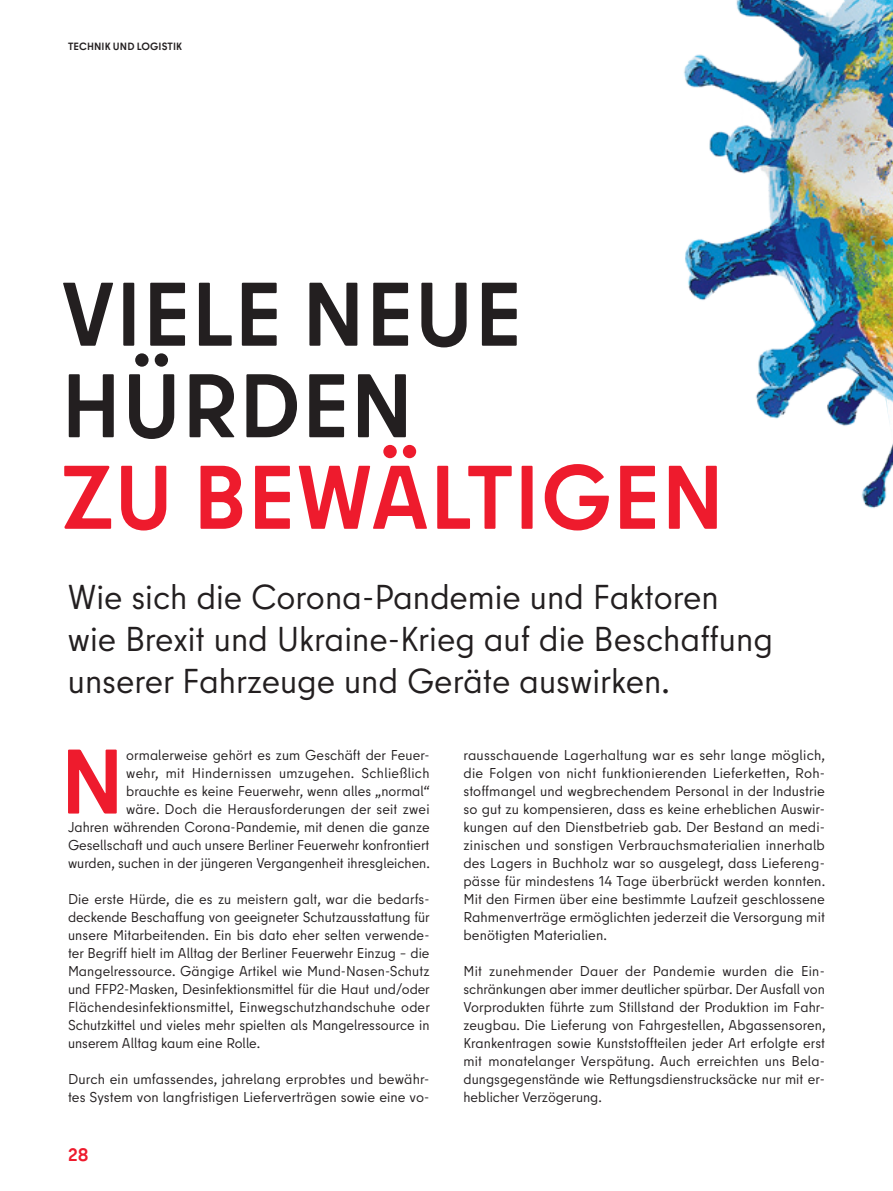
<style>
.page{position:relative;width:893px;height:1191px;background:#fff}
.page>*{position:absolute;margin:0;border:0;box-sizing:border-box;transform-origin:0 0}
.Fließtext_Initial{font:700 91.35px "Berlin Type";color:#ee1b2d}
.HEADLINE_60pt{font:700 90px/91.5px "Berlin Type";letter-spacing:.01em;color:#231f20}
.Vorspann_23pt{font:34.5px/42px "Berlin Type";color:#231f20}
.t1{font:700 18px "Berlin Type";color:#ee1b2d}
.Fließtext{font:14.25px/18px "Berlin Type";color:#231f20;text-align:justify}
.Fließtext_eng{font:14.25px/18px "Berlin Type";letter-spacing:.005em;color:#231f20}
.Fließtext_Initial-2{font:14.25px/18px "Berlin Type";color:#231f20;text-align:right}
.Kopf_L_H1{font:700 10.5px "Berlin Type";letter-spacing:.01em;color:#231f20}
.s1{color:#ee1b2d}
</style>
<div class="page">
<img style="left:684px;top:0;width:209px;height:508px">
<h1 class="Kopf_L_H1" style="left:68px;top:39px;width:116px">TECHNIK UND LOGISTIK</h1>
<h2 class="HEADLINE_60pt" style="left:61px;top:269px;width:664px">VIELE NEUE<br>HÜRDEN<br><span class="s1">ZU BEWÄLTIGEN</span></h2>
<p class="Vorspann_23pt" style="left:68px;top:576px;width:707px">Wie sich die Corona-Pandemie und Faktoren wie Brexit und Ukraine-Krieg auf die Beschaffung unserer Fahrzeuge und Geräte auswirken.</p>
<p class="Fließtext_Initial-2" style="left:68px;top:745px;width:364px">ormalerweise gehört es zum Geschäft der Feuer-<br>wehr, mit Hindernissen umzugehen. Schließlich<br>brauchte es keine Feuerwehr, wenn alles „normal“<br>wäre. Doch die Herausforderungen der seit zwei<br>Jahren währenden Corona-Pandemie, mit denen die ganze Gesellschaft und auch unsere Berliner Feuerwehr konfrontiert wurden, suchen in der jüngeren Vergangenheit ihresgleichen.</p>
<p class="Fließtext" style="left:68px;top:889px;width:363px">Die erste Hürde, die es zu meistern galt, war die bedarfs&shy;deckende Beschaffung von geeigneter Schutzausstattung für unsere Mitarbeitenden. Ein bis dato eher selten verwende&shy;ter Begriff hielt im Alltag der Berliner Feuerwehr Einzug – die Mangelressource. Gängige Artikel wie Mund-Nasen-Schutz und FFP2-Masken, Desinfektionsmittel für die Haut und/oder Flächendesinfektionsmittel, Einwegschutzhandschuhe oder Schutzkittel und vieles mehr spielten als Mangelressource in unserem Alltag kaum eine Rolle.</p>
<p class="Fließtext_eng" style="left:68px;top:1069px;width:363px">Durch ein umfassendes, jahrelang erprobtes und bewähr&shy;tes System von langfristigen Lieferverträgen sowie eine vo-</p>
<p class="Fließtext_Initial" style="left:60px;top:723px;width:65px">N</p>
<p class="t1" style="left:68px;top:1143px;width:22px">28</p>
<p class="Fließtext_eng" style="left:463px;top:745px;width:363px;text-align:justify">rausschauende Lagerhaltung war es sehr lange möglich, die Folgen von nicht funktionierenden Lieferketten, Roh&shy;stoffmangel und wegbrechendem Personal in der Industrie so gut zu kompensieren, dass es keine erheblichen Auswir&shy;kungen auf den Dienstbetrieb gab. Der Bestand an medi&shy;zinischen und sonstigen Verbrauchsmaterialien innerhalb des Lagers in Buchholz war so ausgelegt, dass Liefereng&shy;pässe für mindestens 14 Tage überbrückt werden konnten.<br>Mit den Firmen über eine bestimmte Laufzeit geschlossene Rahmenverträge ermöglichten jederzeit die Versorgung mit benötigten Materialien.</p>
<p class="Fließtext" style="left:463px;top:961px;width:364px">Mit zunehmender Dauer der Pandemie wurden die Ein&shy;schränkungen aber immer deutlicher spürbar. Der Ausfall von Vorprodukten führte zum Stillstand der Produktion im Fahr&shy;zeugbau. Die Lieferung von Fahrgestellen, Abgassensoren, Krankentragen sowie Kunststoffteilen jeder Art erfolgte erst mit monatelanger Verspätung. Auch erreichten uns Bela&shy;dungsgegenstände wie Rettungsdienstrucksäcke nur mit er&shy;heblicher Verzögerung.</p>
</div>
